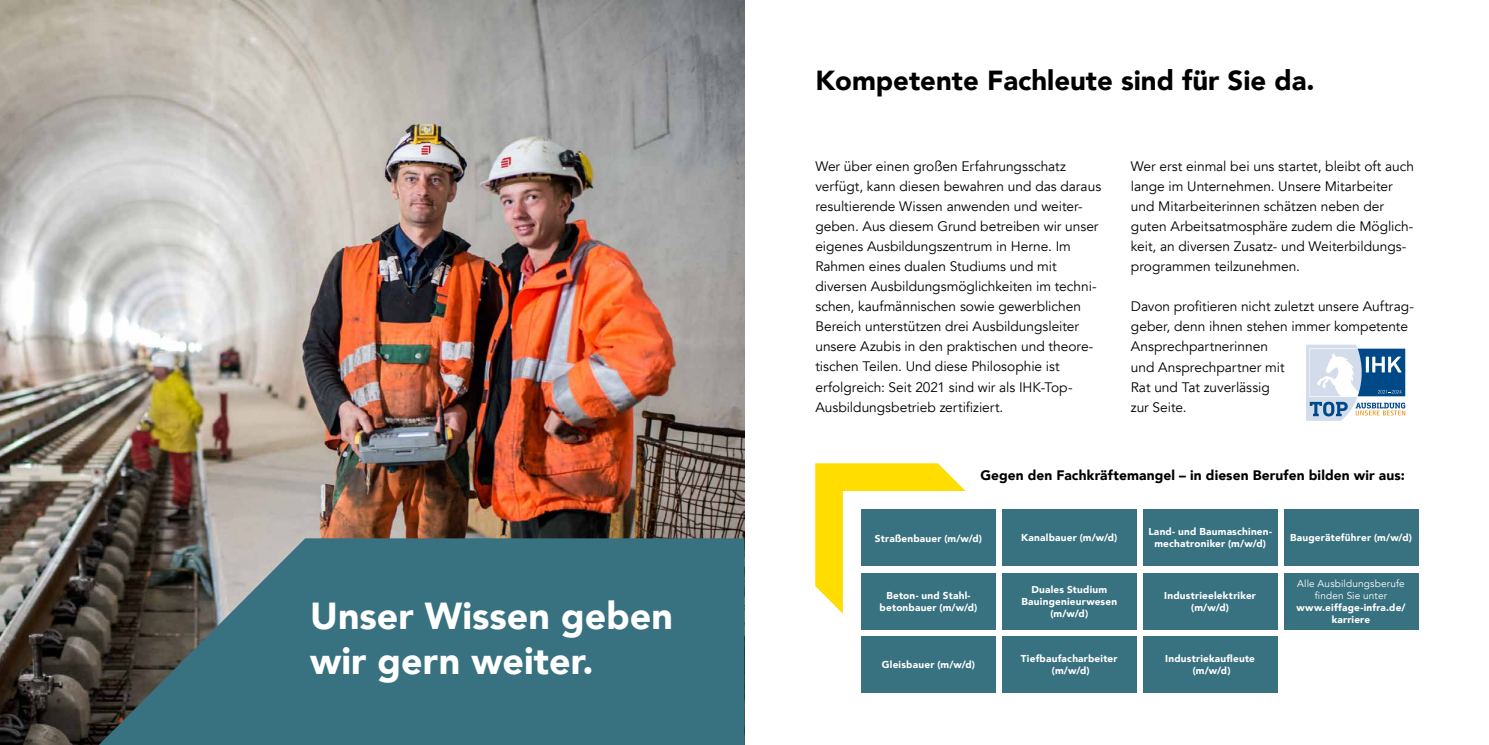
<style>
.page{position:relative;width:1489px;height:745px;background:#fff}
.page>*{position:absolute;margin:0;border:0;box-sizing:border-box;transform-origin:0 0}
.t1{font:900 37.5px/45px "Avenir";color:#fff}
.t2{font:900 27.5px "Avenir";color:#000}
.t3{font:13.75px/20px "Avenir";color:#000}
.t4{font:900 13.75px "Avenir";letter-spacing:.01em;color:#000}
.t5{font:900 10px/12px "Avenir";letter-spacing:.02em;color:#fff;text-align:center}
.t6{font:10px/12px "Avenir";letter-spacing:.015em;color:#fff;text-align:center}
</style>
<div class="page">
<img style="left:0;top:0;width:744px;height:744px">
<svg style="left:815px;top:463px;width:150px;height:150px"></svg>
<div style="left:1002px;top:572px;width:134px;height:57px;background:#38717f"></div>
<div style="left:861px;top:572px;width:134px;height:57px;background:#38717f"></div>
<div style="left:861px;top:636px;width:134px;height:56px;background:#38717f"></div>
<div style="left:1142px;top:636px;width:135px;height:56px;background:#38717f"></div>
<div style="left:1002px;top:636px;width:134px;height:56px;background:#38717f"></div>
<div style="left:1142px;top:572px;width:135px;height:57px;background:#38717f"></div>
<div style="left:1142px;top:509px;width:135px;height:57px;background:#38717f"></div>
<div style="left:1283px;top:509px;width:134px;height:57px;background:#38717f"></div>
<div style="left:1283px;top:572px;width:134px;height:57px;background:#38717f"></div>
<div style="left:1002px;top:509px;width:134px;height:57px;background:#38717f"></div>
<div style="left:861px;top:509px;width:134px;height:57px;background:#38717f"></div>
<svg style="left:99px;top:538px;width:645px;height:206px;background:#3d6c76"></svg>
<svg style="left:1405px;top:348px;width:1px;height:68px"></svg>
<svg style="left:1306px;top:344px;width:99px;height:76px"></svg>
<h1 class="t1" style="left:310px;top:592px;width:364px">Unser Wissen geben wir gern weiter.</h1>
<h2 class="t2" style="left:815px;top:57px;width:501px">Kompetente Fachleute sind für Sie da.</h2>
<p class="t3" style="left:815px;top:156px;width:287px">Wer über einen großen Erfahrungsschatz verfügt, kann diesen bewahren und das daraus resultierende Wissen anwenden und weiter&shy;geben. Aus diesem Grund betreiben wir unser eigenes Ausbildungszentrum in Herne. Im Rahmen eines dualen Studiums und mit diversen Ausbildungsmöglichkeiten im techni&shy;schen, kaufmännischen sowie gewerblichen Bereich unterstützen drei Ausbildungsleiter unsere Azubis in den praktischen und theore&shy;tischen Teilen. Und diese Philosophie ist erfolgreich: Seit 2021 sind wir als IHK-Top-Ausbildungsbetrieb zertifiziert.</p>
<p class="t3" style="left:1130px;top:157px;width:285px">Wer erst einmal bei uns startet, bleibt oft auch lange im Unternehmen. Unsere Mitarbeiter und Mitarbeiterinnen schätzen neben der guten Arbeitsatmosphäre zudem die Möglich&shy;keit, an diversen Zusatz- und Weiterbildungs&shy;programmen teilzunehmen.</p>
<p class="t3" style="left:1130px;top:297px;width:284px">Davon profitieren nicht zuletzt unsere Auftrag&shy;geber, denn ihnen stehen immer kompetente<br>Ansprechpartnerinnen<br>und Ansprechpartner mit<br>Rat und Tat zuverlässig<br>zur Seite.</p>
<p class="t4" style="left:980px;top:462px;width:426px">Gegen den Fachkräftemangel – in diesen Berufen bilden wir aus:</p>
<p class="t5" style="left:874px;top:532px;width:109px">Straßenbauer (m/w/d)</p>
<p class="t5" style="left:1021px;top:531px;width:98px">Kanalbauer (m/w/d)</p>
<p class="t5" style="left:879px;top:589px;width:99px">Beton- und Stahl&shy;betonbauer (m/w/d)</p>
<p class="t5" style="left:1021px;top:582px;width:97px">Duales Studium<br>Bauingenieurwesen (m/w/d)</p>
<p class="t5" style="left:1148px;top:525px;width:125px">Land- und Baumaschinen&shy;mechatroniker (m/w/d)</p>
<p class="t5" style="left:1289px;top:531px;width:123px">Baugeräteführer (m/w/d)</p>
<p class="t6" style="left:1296px;top:577px;width:109px">Alle Ausbildungsberufe finden Sie unter</p>
<p class="t5" style="left:1296px;top:600px;width:111px">www.eiffage-infra.de/ karriere</p>
<p class="t5" style="left:1164px;top:588px;width:93px">Industrieelektriker (m/w/d)</p>
<p class="t5" style="left:881px;top:658px;width:95px">Gleisbauer (m/w/d)</p>
<p class="t5" style="left:1165px;top:652px;width:91px">Industriekaufleute (m/w/d)</p>
<p class="t5" style="left:1020px;top:652px;width:98px">Tiefbaufacharbeiter (m/w/d)</p>
</div>
